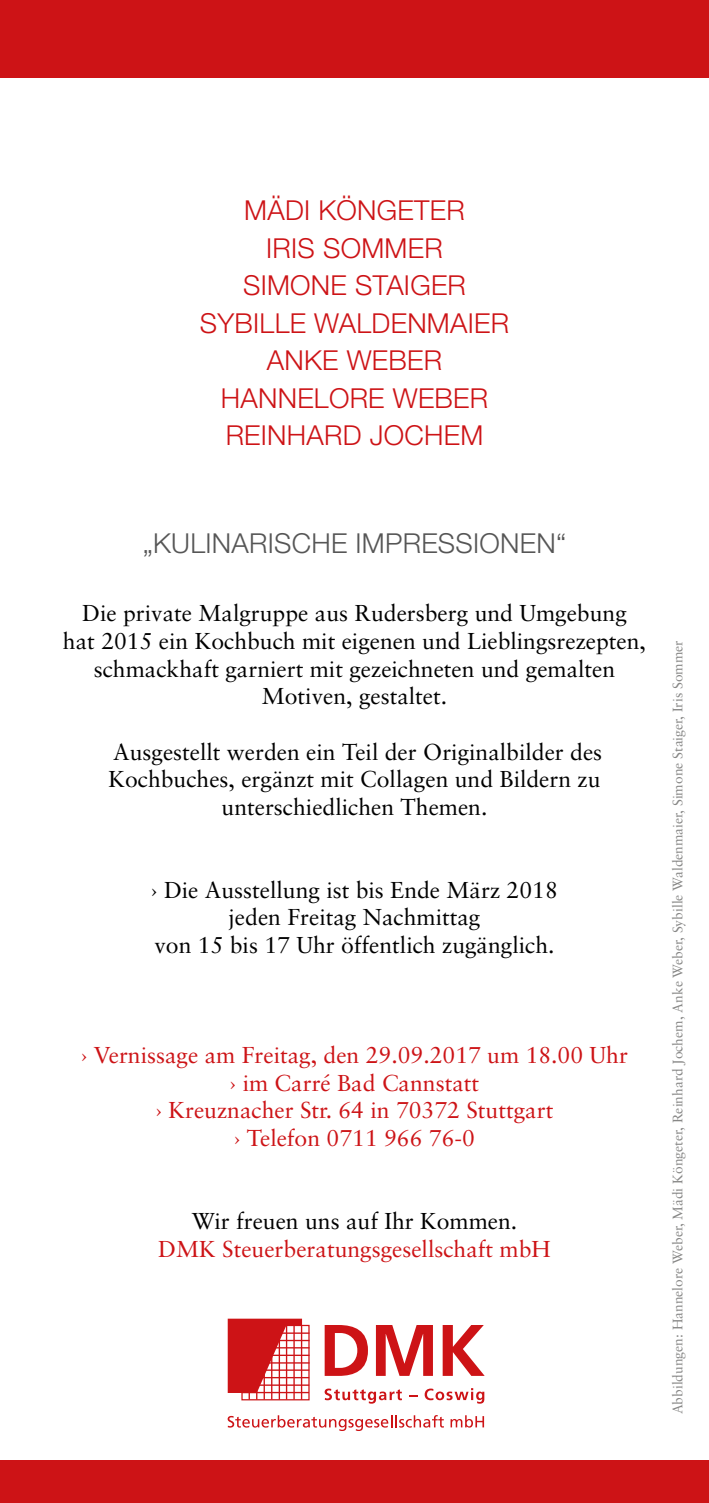
<style>
.page{position:relative;width:709px;height:1503px;background:#fff}
.page>*{position:absolute;margin:0;border:0;box-sizing:border-box;transform-origin:0 0}
.t1{font:300 27.5px/37.5px "Helvetica Neue";letter-spacing:.01em;color:#cd1316}
.t2{font:300 27.5px "Helvetica Neue";letter-spacing:.01em;color:#565656}
.t3{font:23px/27.5px "Sabon CE";color:#000;text-align:center}
.t4{font:23px/27.5px "Sabon CE";color:#cd1316;text-align:center}
.t5{font:13.75px "Sabon CE";color:#878786}
</style>
<div class="page">
<div style="left:0;top:0;width:709px;height:78px;background:#cd1316"></div>
<div style="left:0;top:1460px;width:709px;height:42px;background:#cd1316"></div>
<svg style="left:228px;top:1318px;width:74px;height:74px"></svg>
<hr style="left:263px;top:1325px;width:2px;height:74px;background:#cd1316">
<hr style="left:271px;top:1325px;width:1px;height:74px;background:#cd1316">
<hr style="left:279px;top:1325px;width:1px;height:74px;background:#cd1316">
<hr style="left:248px;top:1325px;width:2px;height:74px;background:#cd1316">
<hr style="left:256px;top:1325px;width:1px;height:74px;background:#cd1316">
<hr style="left:286px;top:1325px;width:1px;height:74px;background:#cd1316">
<hr style="left:293px;top:1325px;width:2px;height:74px;background:#cd1316">
<hr style="left:301px;top:1325px;width:1px;height:74px;background:#cd1316">
<div style="left:241px;top:1324px;width:68px;height:76px;border:1px solid #cd1316"></div>
<hr style="left:243px;top:1332px;width:66px;height:1px;background:#cd1316">
<hr style="left:243px;top:1339px;width:66px;height:2px;background:#cd1316">
<hr style="left:243px;top:1347px;width:66px;height:1px;background:#cd1316">
<hr style="left:243px;top:1354px;width:66px;height:1px;background:#cd1316">
<hr style="left:243px;top:1362px;width:66px;height:1px;background:#cd1316">
<hr style="left:243px;top:1369px;width:66px;height:1px;background:#cd1316">
<hr style="left:243px;top:1376px;width:66px;height:2px;background:#cd1316">
<hr style="left:242px;top:1384px;width:67px;height:1px;background:#cd1316">
<hr style="left:242px;top:1391px;width:67px;height:2px;background:#cd1316">
<svg style="left:325px;top:1325px;width:43px;height:50px"></svg>
<svg style="left:376px;top:1325px;width:57px;height:50px"></svg>
<svg style="left:442px;top:1325px;width:42px;height:50px"></svg>
<svg style="left:228px;top:1415px;width:216px;height:15px"></svg>
<svg style="left:450px;top:1415px;width:34px;height:12px"></svg>
<svg style="left:324px;top:1388px;width:78px;height:15px"></svg>
<svg style="left:424px;top:1388px;width:60px;height:15px"></svg>
<p class="t1" style="left:244px;top:191px;width:171px">MÄDI KÖNGETER</p>
<p class="t1" style="left:266px;top:228px;width:116px">IRIS SOMMER</p>
<p class="t1" style="left:243px;top:266px;width:205px">SIMONE STAIGER</p>
<p class="t1" style="left:200px;top:304px;width:211px">SYBILLE WALDENM</p>
<p class="t1" style="left:450px;top:304px;width:42px">AIER</p>
<p class="t1" style="left:267px;top:341px;width:19px">ANKE</p>
<p class="t1" style="left:347px;top:341px;width:78px">WEBER</p>
<p class="t1" style="left:221px;top:379px;width:56px">HANNE</p>
<p class="t1" style="left:226px;top:379px;width:245px;text-indent:88px">LORE WEBER<br>REINHARD JOCHEM</p>
<p class="t2" style="left:143px;top:527px;width:425px">„KULI NARISCHE IMPRESSIONEN“</p>
<p class="t3" style="left:63px;top:599px;width:584px">Die private Malgruppe aus Rudersberg und Umgebung<br>hat 2015 ein Kochbuch mit eigenen und Lieblingsrezepten, schmackhaft garniert mit gezeichneten und gemalten Motiven, gestaltet.</p>
<p class="t3" style="left:108px;top:737px;width:495px">Ausgestellt werden ein Teil der Originalbilder des<br>Kochbuches, ergänzt mit Collagen und Bildern zu unterschiedlichen Themen.</p>
<p class="t3" style="left:151px;top:875px;width:408px">› Die Ausstellung ist bis Ende März 2018 jeden Freitag Nachmittag<br>von 15 bis 17 Uhr öffentlich zugänglich.</p>
<p class="t4" style="left:81px;top:1041px;width:548px">› Vernissage am Freitag, den 29.09.2017 um 18.00 Uhr › im Carré Bad Cannstatt<br>› Kreuznacher Str. 64 in 70372 Stuttgart<br>› Telefon 0711 966 76-0</p>
<p class="t3" style="left:192px;top:1207px;width:327px">Wir freuen uns auf Ihr Kommen.</p>
<p class="t4" style="left:158px;top:1234px;width:394px">DMK Steuerberatungsgesellschaft mbH</p>
<p class="t5" style="left:669px;top:1414px;width:775px;rotate:-90deg">Abbildungen: Hannelore Weber, Mädi Köngeter, Reinhard Jochem, Anke Weber, Sybille Waldenmaier, Simone Staiger, Iris Sommer</p>
</div>
